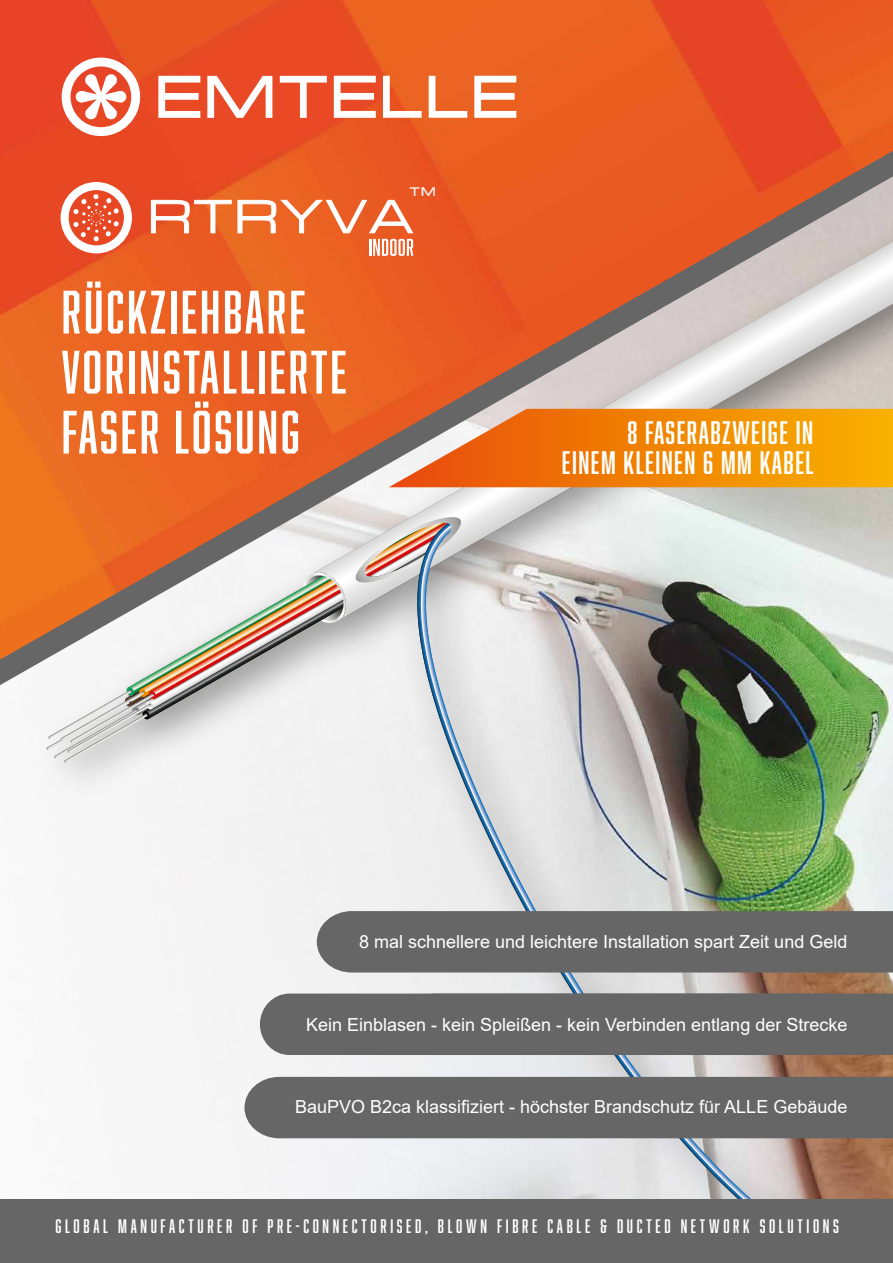
<style>
.page{position:relative;width:893px;height:1263px;background:#fff}
.page>*{position:absolute;margin:0;border:0;box-sizing:border-box;transform-origin:0 0}
.t1{font:56.25px/60px "Abolition";letter-spacing:.05em;color:#fff}
.t2{font:30px/30px "Abolition";letter-spacing:.05em;color:#fff;text-align:right}
.t3{font:18px "Arial";color:#fff}
.t4{font:18px "Abolition";letter-spacing:.205em;color:#fff}
</style>
<div class="page">
<div style="left:29px;top:106px;width:864px;height:1157px;background:#f4f4f5"></div>
<img style="left:156px;top:702px;width:96px;height:7px">
<svg style="left:150px;top:685px;width:131px;height:14px"></svg>
<svg style="left:46px;top:687px;width:110px;height:76px"></svg>
<img style="left:416px;top:685px;width:439px;height:514px">
<svg style="left:0;top:660px;width:893px;height:25px"></svg>
<img style="left:0;top:0;width:893px;height:660px">
<div style="left:0;top:1199px;width:893px;height:64px;background:#666"></div>
<svg style="left:62px;top:58px;width:78px;height:78px"></svg>
<svg style="left:158px;top:76px;width:42px;height:42px"></svg>
<svg style="left:334px;top:76px;width:42px;height:42px"></svg>
<svg style="left:474px;top:76px;width:42px;height:42px"></svg>
<svg style="left:207px;top:76px;width:65px;height:42px"></svg>
<svg style="left:280px;top:76px;width:47px;height:42px"></svg>
<svg style="left:383px;top:76px;width:39px;height:42px"></svg>
<svg style="left:429px;top:76px;width:38px;height:42px"></svg>
<svg style="left:61px;top:182px;width:71px;height:71px"></svg>
<svg style="left:150px;top:187px;width:285px;height:69px;background:#ec7645"></svg>
<svg style="left:389px;top:409px;width:504px;height:78px;background:#e98a18"></svg>
<div style="left:317px;top:911px;width:576px;height:61px;background:#666"></div>
<div style="left:260px;top:993px;width:633px;height:62px;background:#666"></div>
<div style="left:244px;top:1077px;width:649px;height:61px;background:#666"></div>
<h1 class="t1" style="left:62px;top:281px;width:286px">RÜCKZIEHBARE<br>VORINSTALLIERTE<br>FASER LÖSUNG</h1>
<h2 class="t2" style="left:562px;top:417px;width:253px">8 FASERABZWEIGE IN<br>EINEM KLEINEN 6 MM KABEL</h2>
<p class="t3" style="left:359px;top:929px;width:490px">8 mal schnellere und leichtere Installation spart Zeit und Geld</p>
<p class="t3" style="left:306px;top:1012px;width:543px">Kein Einblasen - kein Spleißen - kein Verbinden entlang der Strecke</p>
<p class="t3" style="left:295px;top:1094px;width:554px">BauPVO B2ca klassifiziert - höchster Brandschutz für ALLE Gebäude</p>
<p class="t4" style="left:55px;top:1216px;width:785px">GLOBAL MANUFACTURER OF PRE-CONNECTORISED, BLOWN FIBRE CABLE &amp; DUCTED NETWORK SOLUTIONS</p>
</div>
